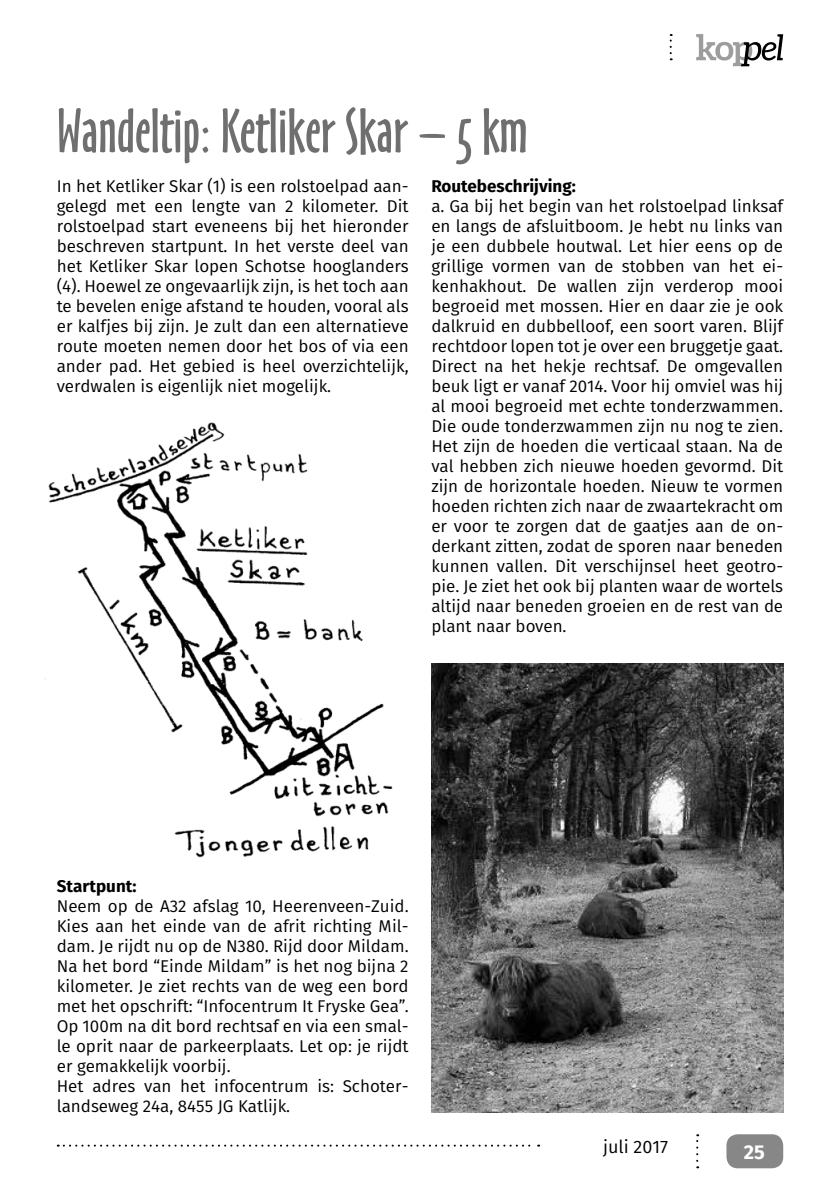
<style>
.page{position:relative;width:840px;height:1191px;background:#fff}
.page>*{position:absolute;margin:0;border:0;box-sizing:border-box;transform-origin:0 0}
.t1{font:58px "Oz Handicraft BT";color:#706f6f}
.t2{font:700 20px "Fira Sans";color:#fff}
.t3{font:18px "Fira Sans";color:#000}
.t4{font:17px/20px "Fira Sans";color:#000;text-align:justify}
.t5{font:700 17px "Fira Sans";color:#000}
</style>
<div class="page">
<div style="left:726px;top:1134px;width:56px;height:34px;background:#878787;border-radius:11px"></div>
<svg style="left:58px;top:1144px;width:481px;height:2px"></svg>
<svg style="left:696px;top:34px;width:86px;height:32px"></svg>
<svg style="left:669px;top:34px;width:2px;height:26px"></svg>
<img style="left:45px;top:422px;width:348px;height:436px">
<img style="left:431px;top:663px;width:351px;height:449px">
<h1 class="t1" style="left:57px;top:97px;width:472px">Wandeltip: Ketliker Skar – 5 km</h1>
<p class="t4" style="left:57px;top:176px;width:353px">In het Ketliker Skar (1) is een rolstoelpad aan&shy;gelegd met een lengte van 2 kilometer. Dit rolstoelpad start eveneens bij het hieronder beschreven startpunt. In het verste deel van het Ketliker Skar lopen Schotse hooglanders (4). Hoewel ze ongevaarlijk zijn, is het toch aan te bevelen enige afstand te houden, vooral als er kalfjes bij zijn. Je zult dan een alternatieve route moeten nemen door het bos of via een ander pad. Het gebied is heel overzichtelijk, verdwalen is eigenlijk niet mogelijk.</p>
<p class="t5" style="left:431px;top:174px;width:146px">Routebeschrijving:</p>
<p class="t4" style="left:431px;top:196px;width:353px">a. Ga bij het begin van het rolstoelpad linksaf en langs de afsluitboom. Je hebt nu links van je een dubbele houtwal. Let hier eens op de grillige vormen van de stobben van het ei&shy;kenhakhout. De wallen zijn verderop mooi begroeid met mossen. Hier en daar zie je ook dalkruid en dubbelloof, een soort varen. Blijf rechtdoor lopen tot je over een bruggetje gaat.<br>Direct na het hekje rechtsaf. De omgevallen beuk ligt er vanaf 2014. Voor hij omviel was hij al mooi begroeid met echte tonderzwammen.<br>Die oude tonderzwammen zijn nu nog te zien.<br>Het zijn de hoeden die verticaal staan. Na de val hebben zich nieuwe hoeden gevormd. Dit zijn de horizontale hoeden. Nieuw te vormen hoeden richten zich naar de zwaartekracht om er voor te zorgen dat de gaatjes aan de on&shy;derkant zitten, zodat de sporen naar beneden kunnen vallen. Dit verschijnsel heet geotro&shy;pie. Je ziet het ook bij planten waar de wortels altijd naar beneden groeien en de rest van de plant naar boven.</p>
<p class="t5" style="left:57px;top:874px;width:81px">Startpunt:</p>
<p class="t4" style="left:57px;top:896px;width:353px;text-align:left">Neem op de A32 afslag 10, Heerenveen-Zuid.<br>Kies aan het einde van de afrit richting Mil&shy;dam. Je rijdt nu op de N380. Rijd door Mildam.<br>Na het bord “Einde Mildam” is het nog bijna 2 kilometer. Je ziet rechts van de weg een bord met het opschrift: “Infocentrum It Fryske Gea”.<br>Op 100m na dit bord rechtsaf en via een smal&shy;le oprit naar de parkeerplaats. Let op: je rijdt er gemakkelijk voorbij.<br>Het adres van het infocentrum is: Schoter&shy;landseweg 24a, 8455 JG Katlijk.</p>
<p class="t3" style="left:602px;top:1134px;width:66px">juli 2017</p>
<p class="t2" style="left:743px;top:1138px;width:23px">25</p>
</div>
